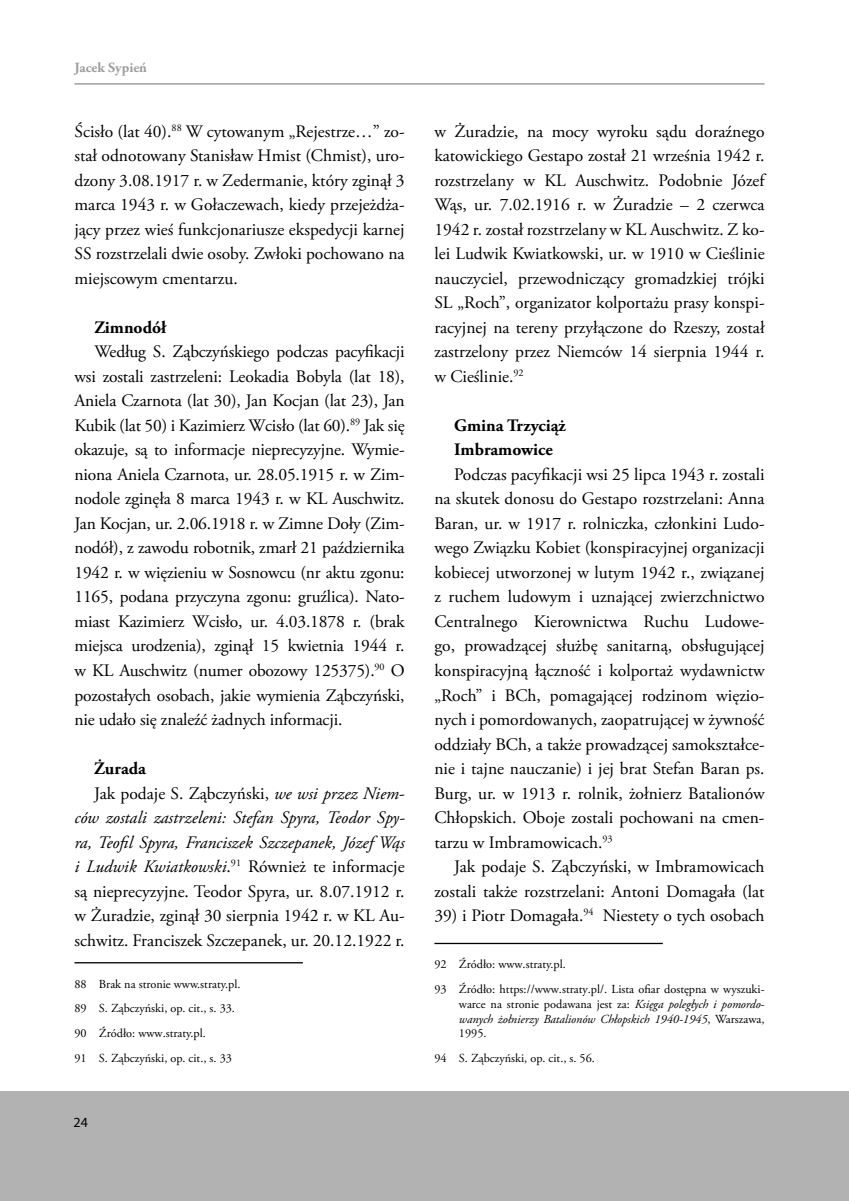
<style>
.page{position:relative;width:849px;height:1201px;background:#fff}
.page>*{position:absolute;margin:0;border:0;box-sizing:border-box;transform-origin:0 0}
.t1{font:17.5px/24.5px "Adobe Garamond Pro";color:#000;text-align:justify}
.t2{font:italic 17.5px "Adobe Garamond Pro";color:#000}
.t3{font:700 17.5px/24.5px "Adobe Garamond Pro";color:#000}
.t4{font:700 14px "Adobe Garamond Pro";color:#9d9d9c}
.t5{font:14px "Myriad Pro";color:#000}
.t6{font:12.25px/24.8px "Adobe Garamond Pro";color:#000}
.t7{font:italic 12.25px/14.7px "Adobe Garamond Pro";color:#000;text-align:justify}
.s1{font-style:italic}
.s2{font-style:normal}
</style>
<div class="page">
<div style="left:0;top:1091px;width:848px;height:109px;background:#b3b2b2"></div>
<hr style="left:74px;top:83px;width:690px;height:1px;background:#706f6f">
<hr style="left:74px;top:962px;width:229px;height:1px;background:#000">
<hr style="left:434px;top:942px;width:228px;height:2px;background:#000">
<p class="t4" style="left:74px;top:60px;width:74px">Jacek Sypień</p>
<p class="t1" style="left:74px;top:120px;width:331px">Ścisło (lat 40).<sup>88</sup> W cytowanym „Rejestrze…” zo&shy;stał odnotowany Stanisław Hmist (Chmist), uro&shy;dzony 3.08.1917 r. w Zedermanie, który zginął 3 marca 1943 r. w Gołaczewach, kiedy przejeżdża&shy;jący przez wieś funkcjonariusze ekspedycji karnej SS rozstrzelali dwie osoby. Zwłoki pochowano na miejscowym cmentarzu.</p>
<p class="t3" style="left:94px;top:315px;width:73px">Zimnodół</p>
<p class="t1" style="left:74px;top:340px;width:331px;text-indent:20px">Według S. Ząbczyńskiego podczas pacyfikacji wsi zostali zastrzeleni: Leokadia Bobyla (lat 18), Aniela Czarnota (lat 30), Jan Kocjan (lat 23), Jan Kubik (lat 50) i Kazimierz Wcisło (lat 60).<sup>89</sup> Jak się okazuje, są to informacje nieprecyzyjne. Wymie&shy;niona Aniela Czarnota, ur. 28.05.1915 r. w Zim&shy;nodole zginęła 8 marca 1943 r. w KL Auschwitz.<br>Jan Kocjan, ur. 2.06.1918 r. w Zimne Doły (Zim&shy;nodół), z zawodu robotnik, zmarł 21 października 1942 r. w więzieniu w Sosnowcu (nr aktu zgonu:<br>1165, podana przyczyna zgonu: gruźlica). Nato&shy;miast Kazimierz Wcisło, ur. 4.03.1878 r. (brak miejsca urodzenia), zginął 15 kwietnia 1944 r. w KL Auschwitz (numer obozowy 125375).<sup>90</sup> O pozostałych osobach, jakie wymienia Ząbczyński, nie udało się znaleźć żadnych informacji.</p>
<p class="t3" style="left:94px;top:756px;width:53px">Żurada</p>
<p class="t1" style="left:94px;top:781px;width:311px">Jak podaje S. Ząbczyński, <span class="s1">we wsi przez Niem-</span></p>
<p class="t2" style="left:74px;top:807px;width:331px">ców zostali zastrzeleni: Stefan Spyra, Teodor Spy-</p>
<p class="t2" style="left:74px;top:831px;width:331px">ra, Teofil Spyra, Franciszek Szczepanek, Józef Wąs</p>
<p class="t1" style="left:74px;top:855px;width:331px"><span class="s1">i Ludwik Kwiatkowski</span>.<sup>91</sup> Również te informacje</p>
<p class="t1" style="left:74px;top:879px;width:331px">są nieprecyzyjne. Teodor Spyra, ur. 8.07.1912 r.</p>
<p class="t1" style="left:74px;top:904px;width:331px">w Żuradzie, zginął 30 sierpnia 1942 r. w KL Au-</p>
<p class="t1" style="left:74px;top:928px;width:331px">schwitz. Franciszek Szczepanek, ur. 20.12.1922 r.</p>
<p class="t6" style="left:74px;top:971px;width:167px">88 Brak na stronie www.straty.pl.<br>89 S. Ząbczyński, op. cit., s. 33.<br>90 Źródło: www.straty.pl.<br>91 S. Ząbczyński, op. cit., s. 33</p>
<p class="t5" style="left:74px;top:1113px;width:16px">24</p>
<p class="t1" style="left:434px;top:120px;width:331px">w Żuradzie, na mocy wyroku sądu doraźnego katowickiego Gestapo został 21 września 1942 r. rozstrzelany w KL Auschwitz. Podobnie Józef Wąs, ur. 7.02.1916 r. w Żuradzie – 2 czerwca 1942 r. został rozstrzelany w KL Auschwitz. Z ko&shy;lei Ludwik Kwiatkowski, ur. w 1910 w Cieślinie nauczyciel, przewodniczący gromadzkiej trójki SL „Roch”, organizator kolportażu prasy konspi&shy;racyjnej na tereny przyłączone do Rzeszy, został zastrzelony przez Niemców 14 sierpnia 1944 r. w Cieślinie.<sup>92</sup></p>
<p class="t3" style="left:454px;top:413px;width:113px">Gmina Trzyciąż<br>Imbramowice</p>
<p class="t1" style="left:434px;top:463px;width:331px;text-indent:20px">Podczas pacyfikacji wsi 25 lipca 1943 r. zostali na skutek donosu do Gestapo rozstrzelani: Anna Baran, ur. w 1917 r. rolniczka, członkini Ludo&shy;wego Związku Kobiet (konspiracyjnej organizacji kobiecej utworzonej w lutym 1942 r., związanej z ruchem ludowym i uznającej zwierzchnictwo Centralnego Kierownictwa Ruchu Ludowe&shy;go, prowadzącej służbę sanitarną, obsługującej konspiracyjną łączność i kolportaż wydawnictw „Roch” i BCh, pomagającej rodzinom więzio&shy;nych i pomordowanych, zaopatrującej w żywność oddziały BCh, a także prowadzącej samokształce&shy;nie i tajne nauczanie) i jej brat Stefan Baran ps.<br>Burg, ur. w 1913 r. rolnik, żołnierz Batalionów Chłopskich. Oboje zostali pochowani na cmen&shy;tarzu w Imbramowicach.<sup>93</sup></p>
<p class="t1" style="left:434px;top:855px;width:331px;text-align:right">Jak podaje S. Ząbczyński, w Imbramowicach zostali także rozstrzelani: Antoni Domagała (lat</p>
<p class="t1" style="left:434px;top:904px;width:331px">39) i Piotr Domagała.<sup>94</sup> Niestety o tych osobach</p>
<p class="t6" style="left:434px;top:952px;width:331px">92 Źródło: www.straty.pl.<br>93 Źródło: https://www.straty.pl/. Lista ofiar dostępna w wyszuki-</p>
<p class="t7" style="left:459px;top:996px;width:307px"><span class="s2">warce na stronie podawana jest za:</span> Księga poległych i pomordo&shy;wanych żołnierzy Batalionów Chłopskich 1940-1945<span class="s2">, Warszawa, 1995.</span></p>
<p class="t6" style="left:434px;top:1046px;width:162px">94 S. Ząbczyński, op. cit., s. 56.</p>
</div>
